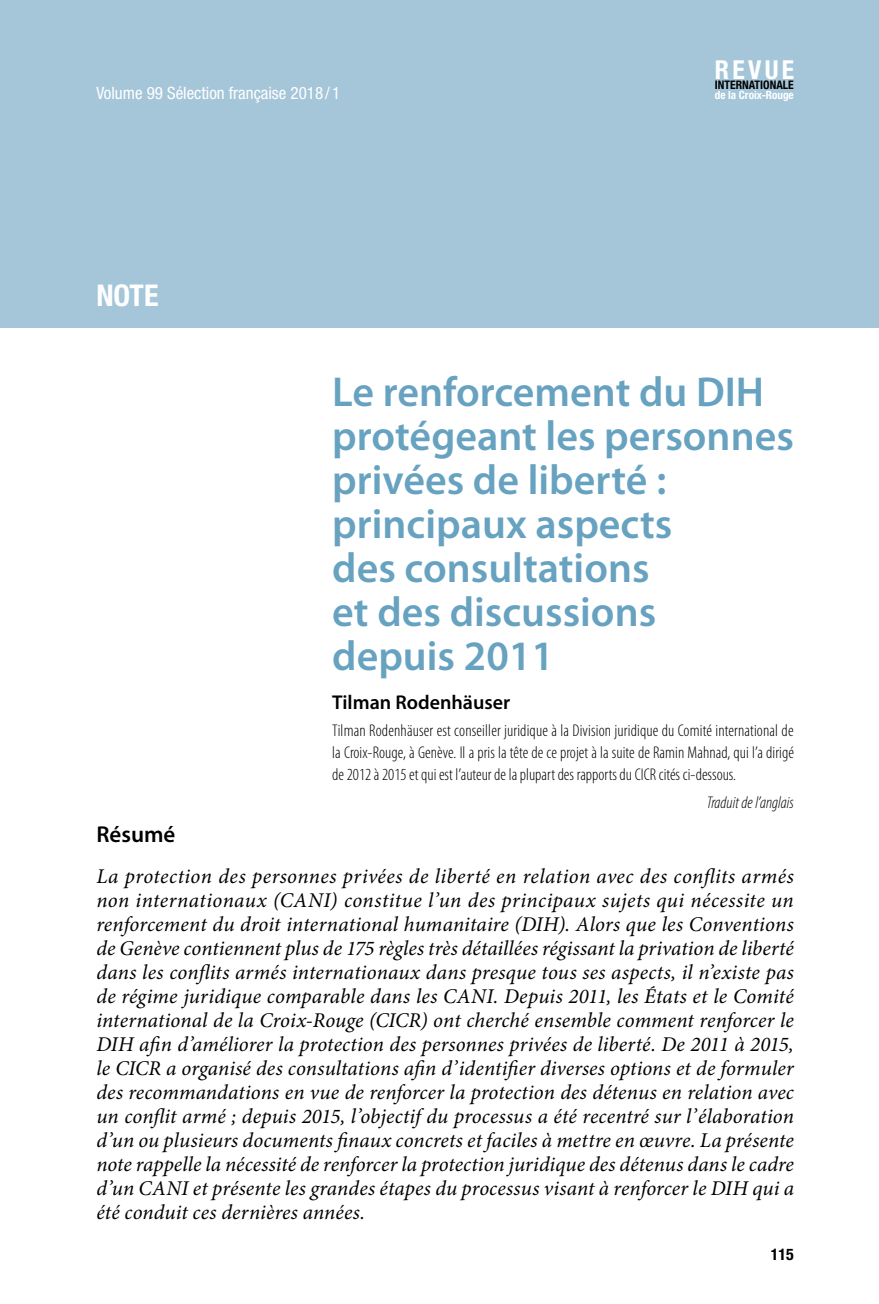
<style>
.page{position:relative;width:879px;height:1304px;background:#fff}
.page>*{position:absolute;margin:0;border:0;box-sizing:border-box;transform-origin:0 0}
.Titre_article{font:600 42px/44px "Myriad Pro";color:#67a2c0}
.Chapitre{font:700 condensed 30px "Helvetica Neue";color:#fff}
.t1{font:700 condensed 26.2px "Helvetica Neue";letter-spacing:.13em;color:#fff}
.Head1{font:600 23px "Myriad Pro";color:#000}
.Intro{font:italic 21px/24px "Minion Pro";letter-spacing:.005em;color:#000;text-align:justify}
.Auteur_article{font:600 20px "Myriad Pro";color:#000}
.Exergue{font:300 condensed 17px/22px "Myriad Pro";color:#000;text-align:justify}
.t2{font:condensed 17px "Helvetica Neue LT Std";color:#fff}
.Exergue-2{font:italic 300 condensed 17px "Myriad Pro";color:#000}
.t3{font:700 condensed 16px "Helvetica Neue";color:#000}
.t4{font:700 condensed 11.8px "Helvetica Neue";color:#000}
.t5{font:700 condensed 11.4px "Helvetica Neue";color:#fff}
</style>
<div class="page">
<div style="left:0;top:0;width:879px;height:328px;background:#a5c6d9"></div>
<p class="t2" style="left:96px;top:83px;width:245px">Volume 99 Sélection française 2018 / 1</p>
<p class="Chapitre" style="left:96px;top:277px;width:64px">NOTE</p>
<p class="t1" style="left:715px;top:54px;width:81px">REVUE</p>
<p class="t4" style="left:715px;top:78px;width:80px">INTERNATIONALE</p>
<p class="t5" style="left:715px;top:88px;width:80px">de la Croix-Rouge</p>
<p class="Titre_article" style="left:332px;top:369px;width:463px">Le renforcement du DIH protégeant les personnes privées de liberté : principaux aspects<br>des consultations<br>et des discussions<br>depuis 2011</p>
<p class="Auteur_article" style="left:332px;top:689px;width:179px">Tilman Rodenhäuser</p>
<p class="Exergue" style="left:332px;top:720px;width:463px">Tilman Rodenhäuser est conseiller juridique à la Division juridique du Comité international de la Croix-Rouge, à Genève. Il a pris la tête de ce projet à la suite de Ramin Mahnad, qui l’a dirigé de2012 à 2015 et qui est l’auteur de la plupart des rapports du CICR cités ci-dessous.</p>
<p class="Exergue-2" style="left:706px;top:793px;width:89px">Traduit de l’anglais</p>
<p class="Head1" style="left:96px;top:820px;width:81px">Résumé</p>
<p class="Intro" style="left:96px;top:865px;width:699px">La protection des personnes privées de liberté en relation avec des conflits armés non internationaux (CANI) constitue l’un des principaux sujets qui nécessite un renforcement du droit international humanitaire (DIH). Alors que les Conventions de Genève contiennent plus de 175 règles très détaillées régissant la privation de liberté dans les conflits armés internationaux dans presque tous ses aspects, il n’existe pas de régime juridique comparable dans les CANI. Depuis 2011, les États et le Comité international de la Croix-Rouge (CICR) ont cherché ensemble comment renforcer le DIH afin d’améliorer la protection des personnes privées de liberté. De 2011 à 2015, le CICR a organisé des consultations afin d’identifier diverses options et de formuler des recommandations en vue de renforcer la protection des détenus en relation avec un conflit armé ; depuis 2015, l’objectif du processus a été recentré sur l’élaboration d’un ou plusieurs documents finaux concrets et faciles à mettre en œuvre. La présente note rappelle la nécessité de renforcer la protection juridique des détenus dans le cadre d’un CANI et présente les grandes étapes du processus visant à renforcer le DIH qui a été conduit ces dernières années.</p>
<p class="t3" style="left:771px;top:1244px;width:25px">115</p>
</div>
